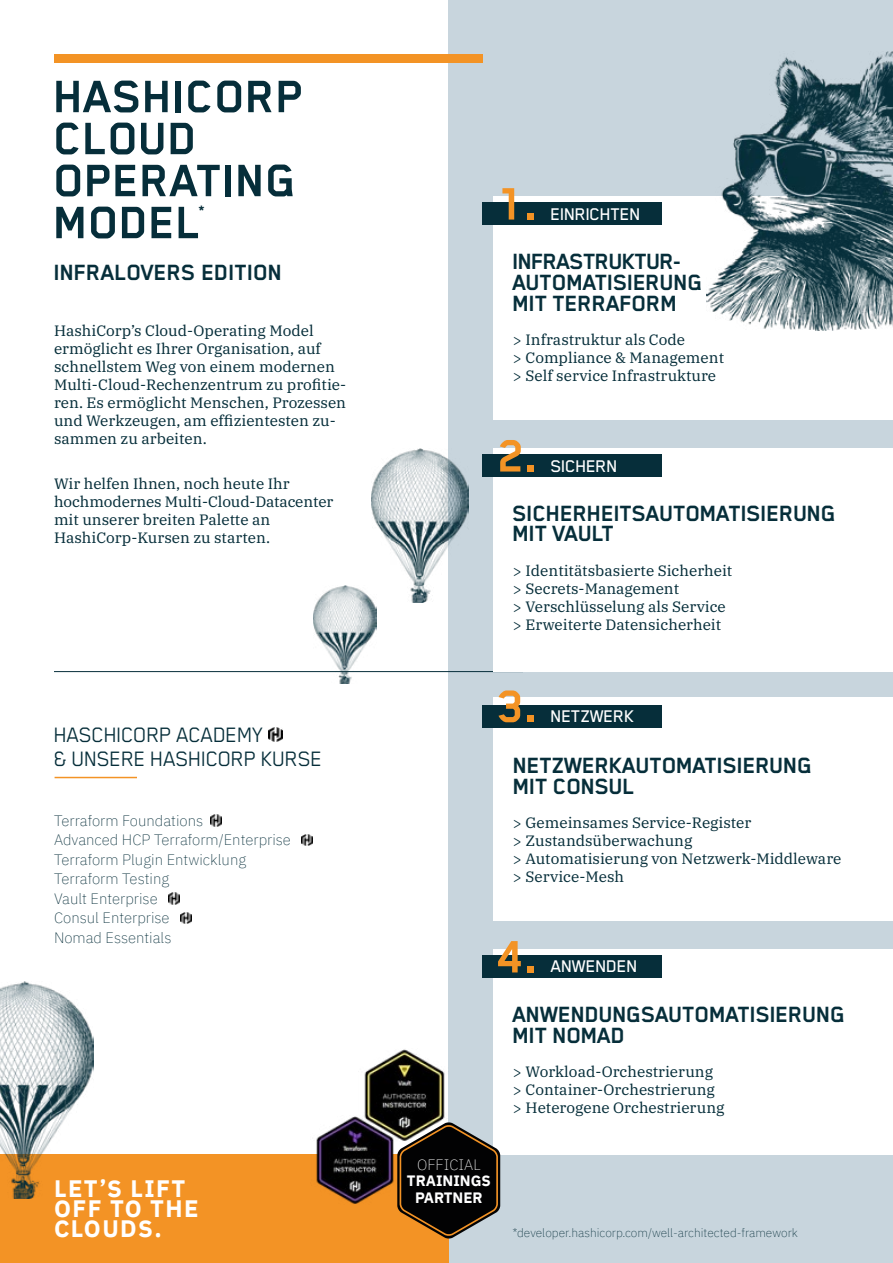
<style>
.page{position:relative;width:893px;height:1263px;background:#fff}
.page>*{position:absolute;margin:0;border:0;box-sizing:border-box;transform-origin:0 0}
.t1{font:700 52.5px/42px "Blender Pro";color:#062e3a}
.t2{font:700 52.5px "Blender Pro";color:#f39325}
.t3{font:700 25.5px/21px "Blender Pro";letter-spacing:-.02em;color:#062e3a}
.t4{font:24px/24px "Blender Pro";letter-spacing:-.02em;color:#062e3a}
.t5{font:700 23.7px/20.1px "IBM Plex Sans";letter-spacing:.06em;color:#fff}
.t6{font:500 19.5px "Blender Pro";letter-spacing:-.02em;color:#fff}
.t7{font:15px/18px "IBM Plex Serif";color:#062e3a}
.t8{font:200 15px/19.5px "IBM Plex Sans";color:#062e3a}
.t9{font:700 15px/16.5px "IBM Plex Sans";color:#fff;text-align:center}
.t10{font:200 15px "IBM Plex Sans";color:#fff}
.t11{font:700 14.85px "Blender Pro";color:#062e3a}
.t12{font:200 12px "IBM Plex Sans";color:#062e3a}
</style>
<div class="page">
<div style="left:448px;top:0;width:445px;height:1263px;background:#c8d5dd"></div>
<hr style="left:54px;top:671px;width:469px;height:1px;background:#062e3a">
<div style="left:54px;top:54px;width:428px;height:9px;background:#f39325"></div>
<div style="left:0;top:1155px;width:448px;height:108px;background:#f39325"></div>
<div style="left:494px;top:196px;width:399px;height:224px;background:#fff"></div>
<div style="left:494px;top:448px;width:399px;height:224px;background:#fff"></div>
<div style="left:494px;top:949px;width:399px;height:206px;background:#fff"></div>
<hr style="left:55px;top:777px;width:82px;height:1px;background:#f39325">
<img style="left:706px;top:51px;width:187px;height:279px">
<img style="left:371px;top:449px;width:97px;height:153px">
<img style="left:314px;top:586px;width:62px;height:98px">
<div style="left:483px;top:202px;width:179px;height:23px;background:#062e3a"></div>
<div style="left:483px;top:454px;width:179px;height:23px;background:#062e3a"></div>
<div style="left:483px;top:955px;width:179px;height:23px;background:#062e3a"></div>
<svg style="left:210px;top:814px;width:11px;height:12px"></svg>
<svg style="left:302px;top:834px;width:11px;height:11px"></svg>
<svg style="left:168px;top:892px;width:11px;height:12px"></svg>
<svg style="left:180px;top:912px;width:11px;height:11px"></svg>
<div style="left:494px;top:697px;width:399px;height:224px;background:#fff"></div>
<div style="left:483px;top:705px;width:179px;height:23px;background:#062e3a"></div>
<svg style="left:397px;top:1122px;width:103px;height:117px"></svg>
<img style="left:268px;top:727px;width:14px;height:15px">
<img style="left:310px;top:1116px;width:89px;height:89px">
<img style="left:359px;top:1049px;width:92px;height:92px">
<img style="left:0;top:981px;width:93px;height:218px">
<h1 class="t1" style="left:54px;top:75px;width:252px">HASHICORP<br>CLOUD<br>OPERATING<br>MODEL</h1>
<p class="t11" style="left:198px;top:202px;width:8px">*</p>
<h2 class="t3" style="left:54px;top:262px;width:230px">INFRALOVERS EDITION</h2>
<p class="t7" style="left:54px;top:320px;width:294px">HashiCorp’s Cloud-Operating Model ermöglicht es Ihrer Organisation, auf schnellstem Weg von einem modernen Multi-Cloud-Rechenzentrum zu profitie&shy;ren. Es ermöglicht Menschen, Prozessen und Werkzeugen, am effizientesten zu&shy;sammen zu arbeiten.</p>
<p class="t7" style="left:54px;top:474px;width:281px">Wir helfen Ihnen, noch heute Ihr hochmodernes Multi-Cloud-Datacenter mit unserer breiten Palette an HashiCorp-Kursen zu starten.</p>
<h3 class="t4" style="left:54px;top:722px;width:270px">HASCHICORP ACADEMY<br>&amp; UNSERE HASHICORP KURSE</h3>
<p class="t8" style="left:54px;top:809px;width:238px">Terraform Foundations<br>Advanced HCP Terraform/Enterprise<br>Terraform Plugin Entwicklung<br>Terraform Testing<br>Vault Enterprise<br>Consul Enterprise<br>Nomad Essentials</p>
<h3 class="t5" style="left:54px;top:1177px;width:146px">LET’S LIFT<br>OFF TO THE<br>CLOUDS.</h3>
<h1 class="t2" style="left:497px;top:175px;width:43px">1.</h1>
<h3 class="t6" style="left:551px;top:203px;width:91px">EINRICHTEN</h3>
<h2 class="t3" style="left:513px;top:251px;width:192px">INFRASTRUKTUR-<br>AUTOMATISIERUNG<br>MIT TERRAFORM</h2>
<p class="t7" style="left:513px;top:329px;width:213px">&gt; Infrastruktur als Code<br>&gt; Compliance &amp; Management &gt; Self service Infrastrukture</p>
<h1 class="t2" style="left:497px;top:427px;width:43px">2.</h1>
<h3 class="t6" style="left:551px;top:455px;width:69px">SICHERN</h3>
<h2 class="t3" style="left:513px;top:504px;width:325px;line-height:19.5px">SICHERHEITSAUTOMATISIERUNG<br>MIT VAULT</h2>
<p class="t7" style="left:513px;top:560px;width:221px">&gt; Identitätsbasierte Sicherheit &gt; Secrets-Management<br>&gt; Verschlüsselung als Service &gt; Erweiterte Datensicherheit</p>
<h1 class="t2" style="left:497px;top:678px;width:43px">3.</h1>
<h3 class="t6" style="left:551px;top:706px;width:85px">NETZWERK</h3>
<h2 class="t3" style="left:513px;top:755px;width:301px">NETZWERKAUTOMATISIERUNG<br>MIT CONSUL</h2>
<p class="t7" style="left:513px;top:812px;width:330px">&gt; Gemeinsames Service-Register<br>&gt; Zustandsüberwachung<br>&gt; Automatisierung von Netzwerk-Middleware &gt; Service-Mesh</p>
<h1 class="t2" style="left:497px;top:928px;width:43px">4.</h1>
<h3 class="t6" style="left:551px;top:956px;width:88px">ANWENDEN</h3>
<h2 class="t3" style="left:513px;top:1004px;width:334px">ANWENDUNGSAUTOMATISIERUNG<br>MIT NOMAD</h2>
<p class="t10" style="left:417px;top:1153px;width:65px">OFFICIAL</p>
<p class="t9" style="left:407px;top:1171px;width:85px">TRAININGS<br>PARTNER</p>
<p class="t7" style="left:513px;top:1061px;width:213px">&gt; Workload-Orchestrierung &gt; Container-Orchestrierung &gt; Heterogene Orchestrierung</p>
<p class="t12" style="left:513px;top:1224px;width:287px">*developer.hashicorp.com/well-architected-framework</p>
</div>
